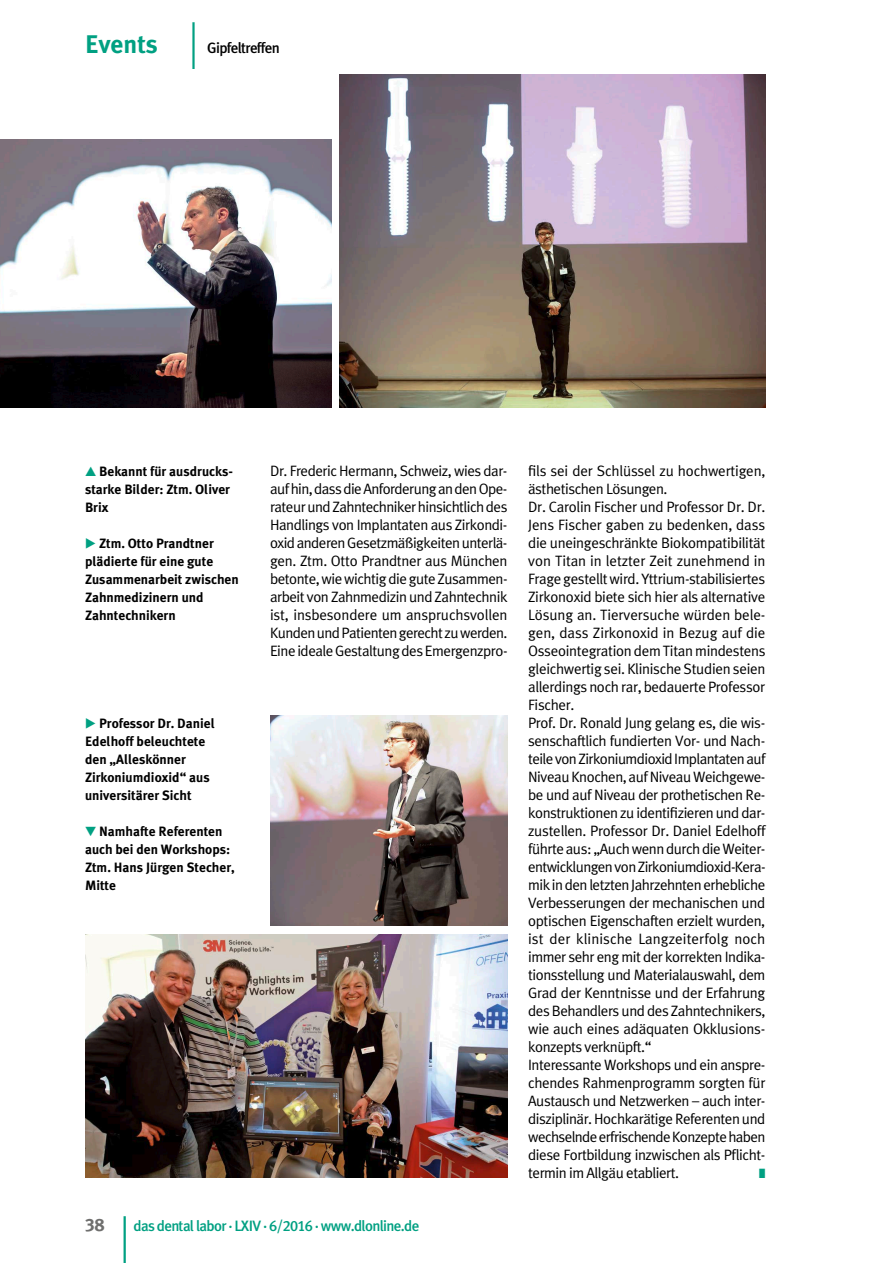
<style>
.page{position:relative;width:893px;height:1263px;background:#fff}
.page>*{position:absolute;margin:0;border:0;box-sizing:border-box;transform-origin:0 0}
.t1{font:64.95px "Helvetica Neue";color:#00a082;scale:.39 1}
.t2{font:700 25.5px "Meta Plus";color:#00a082}
.t3{font:18px "Meta Plus Bold Caps";color:#6f6f6e}
.t4{font:15px/18px "Meta Plus Normal";letter-spacing:-.025em;color:#000;text-align:justify}
.t5{font:500 15px "Meta Plus";letter-spacing:-.045em;color:#00a082}
.t6{font:500 15px "Meta Plus";letter-spacing:-.045em;color:#000}
.t7{font:700 13.5px/18px "Meta Plus";color:#000}
.t8{font:13.5px "Zapf Dingbats ITC";color:#00a082;scale:.6 1}
.s1{font-family:"All You Need";font-weight:400;color:#00a082}
.s2{font-family:"Meta Plus Medium Caps";font-weight:400}
</style>
<div class="page">
<hr style="left:124px;top:1216px;width:2px;height:47px;background:#00a082">
<img style="left:0;top:140px;width:331px;height:267px">
<img style="left:339px;top:75px;width:426px;height:332px">
<img style="left:270px;top:716px;width:237px;height:209px">
<img style="left:85px;top:935px;width:422px;height:243px">
<h2 class="t2" style="left:85px;top:29px;width:74px">Events</h2>
<h1 class="t1" style="left:191px;top:-1px;width:16px">l</h1>
<p class="t6" style="left:207px;top:39px;width:74px">Gipfeltreffen</p>
<p class="t7" style="left:85px;top:462px;width:149px"><span class="s1">E</span> Bekannt für ausdrucks&shy;starke Bilder: Ztm. Oliver<br>Brix</p>
<p class="t7" style="left:85px;top:534px;width:155px"><span class="s1">C</span> Ztm. Otto Prandtner plädierte für eine gute<br>Zusammenarbeit zwischen<br>Zahnmedizinern und<br>Zahntechnikern</p>
<p class="t7" style="left:85px;top:714px;width:131px"><span class="s1">C</span> Professor Dr. Daniel<br>Edelhoff beleuchtete den „Alleskönner<br>Zirkoniumdioxid“ aus universitärer Sicht</p>
<p class="t7" style="left:85px;top:822px;width:151px"><span class="s1">F</span> Namhafte Referenten auch bei den Workshops:<br>Ztm. Hans Jürgen Stecher,<br>Mitte</p>
<p class="t4" style="left:270px;top:461px;width:239px">Dr. Frederic Hermann, Schweiz, wies dar&shy;auf hin, dass die Anforderung an den Ope&shy;rateur und Zahntechniker hinsichtlich des Handlings von Implantaten aus Zirkondi&shy;oxid anderen Gesetzmäßigkeiten unterlä&shy;gen. Ztm. Otto Prandtner aus München betonte, wie wichtig die gute Zusammen&shy;arbeit von Zahnmedizin und Zahntechnik ist, insbesondere um anspruchsvollen Kunden und Patienten gerecht zu werden.<br>Eine ideale Gestaltung des Emergenzpro-</p>
<p class="t4" style="left:528px;top:461px;width:239px;text-align:left">fils sei der Schlüssel zu hochwertigen, ästhetischen Lösungen.<br>Dr. Carolin Fischer und Professor Dr. Dr.<br>Jens Fischer gaben zu bedenken, dass die uneingeschränkte Biokompatibilität von Titan in letzter Zeit zunehmend in Frage gestellt wird. Yttrium-stabilisiertes Zirkonoxid biete sich hier als alternative Lösung an. Tierversuche würden bele&shy;gen, dass Zirkonoxid in Bezug auf die Osseointegration dem Titan mindestens gleichwertig sei. Klinische Studien seien allerdings noch rar, bedauerte Professor Fischer.<br>Prof. Dr. Ronald Jung gelang es, die wis&shy;senschaftlich fundierten Vor- und Nach&shy;teile von Zirkoniumdioxid Implantaten auf Niveau Knochen, auf Niveau Weichgewe&shy;be und auf Niveau der prothetischen Re&shy;konstruktionen zu identifizieren und dar&shy;zustellen. Professor Dr. Daniel Edelhoff führte aus: „Auch wenn durch die Weiter&shy;entwicklungen von Zirkoniumdioxid-Kera&shy;mik in den letzten Jahrzehnten erhebliche Verbesserungen der mechanischen und optischen Eigenschaften erzielt wurden, ist der klinische Langzeiterfolg noch immer sehr eng mit der korrekten Indika&shy;tionsstellung und Materialauswahl, dem Grad der Kenntnisse und der Erfahrung des Behandlers und des Zahntechnikers, wie auch eines adäquaten Okklusions&shy;konzepts verknüpft.“<br>Interessante Workshops und ein anspre&shy;chendes Rahmenprogramm sorgten für Austausch und Netzwerken – auch inter&shy;disziplinär. Hochkarätige Referenten und wechselnde erfrischende Konzepte haben diese Fortbildung inzwischen als Pflicht&shy;termin im Allgäu etabliert.</p>
<p class="t8" style="left:759px;top:1167px;width:12px">■</p>
<p class="t3" style="left:85px;top:1214px;width:21px">38</p>
<p class="t5" style="left:133px;top:1217px;width:287px">das dental labor · LXIV · <span class="s2">6/2016</span> · www.dlonline.de</p>
</div>
